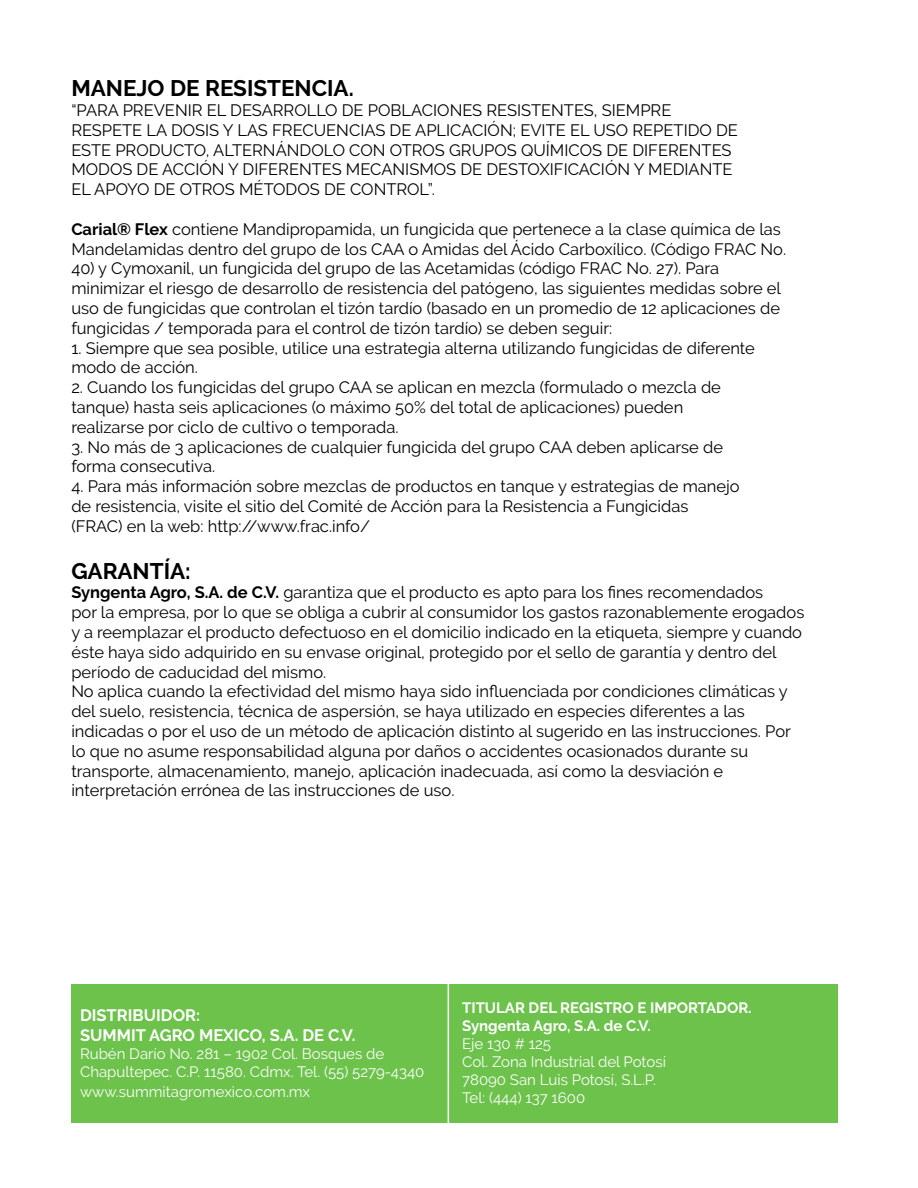
<style>
.page{position:relative;width:918px;height:1188px;background:#fff}
.page>*{position:absolute;margin:0;border:0;box-sizing:border-box;transform-origin:0 0}
.t1{font:700 22.5px "Raleway";color:#000}
.t2{font:16.5px/19.8px "Raleway";color:#000}
.t3{font:700 16.5px/19.8px "Raleway";color:#fff}
.t4{font:15px/18px "Raleway";color:#fff}
.t5{font:700 15px/18px "Raleway";color:#fff}
.s1{font-weight:700}
</style>
<div class="page">
<div style="left:71px;top:985px;width:767px;height:138px;background:#6cc24a"></div>
<hr style="left:448px;top:982px;width:1px;height:145px;background:#fff">
<h1 class="t1" style="left:71px;top:75px;width:284px">MANEJO DE RESISTENCIA.</h1>
<p class="t2" style="left:71px;top:100px;width:668px">“PARA PREVENIR EL DESARROLLO DE POBLACIONES RESISTENTES, SIEMPRE RESPETE LA DOSIS Y LAS FRECUENCIAS DE APLICACIÓN; EVITE EL USO REPETIDO DE ESTE PRODUCTO, ALTERNÁNDOLO CON OTROS GRUPOS QUÍMICOS DE DIFERENTES MODOS DE ACCIÓN Y DIFERENTES MECANISMOS DE DESTOXIFICACIÓN Y MEDIANTE EL APOYO DE OTROS MÉTODOS DE CONTROL”.</p>
<p class="t2" style="left:71px;top:219px;width:716px"><span class="s1">Carial® Flex</span> contiene Mandipropamida, un fungicida que pertenece a la clase química de las<br>Mandelamidas dentro del grupo de los CAA o Amidas del Ácido Carboxílico. (Código FRAC No.</p>
<p class="t2" style="left:71px;top:259px;width:711px">40) y Cymoxanil, un fungicida del grupo de las Acetamidas (código FRAC No. 27). Para minimizar el riesgo de desarrollo de resistencia del patógeno, las siguientes medidas sobre el uso de fungicidas que controlan el tizón tardío (basado en un promedio de 12 aplicaciones de fungicidas / temporada para el control de tizón tardío) se deben seguir:</p>
<p class="t2" style="left:71px;top:338px;width:685px">1. Siempre que sea posible, utilice una estrategia alterna utilizando fungicidas de diferente modo de acción.</p>
<p class="t2" style="left:71px;top:377px;width:651px">2. Cuando los fungicidas del grupo CAA se aplican en mezcla (formulado o mezcla de tanque) hasta seis aplicaciones (o máximo 50% del total de aplicaciones) pueden realizarse por ciclo de cultivo o temporada.</p>
<p class="t2" style="left:71px;top:437px;width:653px">3. No más de 3 aplicaciones de cualquier fungicida del grupo CAA deben aplicarse de forma consecutiva.</p>
<p class="t2" style="left:71px;top:476px;width:670px">4. Para más información sobre mezclas de productos en tanque y estrategias de manejo de resistencia, visite el sitio del Comité de Acción para la Resistencia a Fungicidas (FRAC) en la web: http://www.frac.info/</p>
<h1 class="t1" style="left:71px;top:558px;width:121px">GARANTÍA:</h1>
<p class="t2" style="left:71px;top:583px;width:735px"><span class="s1">Syngenta Agro, S.A. de C.V.</span> garantiza que el producto es apto para los fines recomendados<br>por la empresa, por lo que se obliga a cubrir al consumidor los gastos razonablemente erogados y a reemplazar el producto defectuoso en el domicilio indicado en la etiqueta, siempre y cuando éste haya sido adquirido en su envase original, protegido por el sello de garantía y dentro del período de caducidad del mismo.<br>No aplica cuando la efectividad del mismo haya sido influenciada por condiciones climáticas y del suelo, resistencia, técnica de aspersión, se haya utilizado en especies diferentes a las indicadas o por el uso de un método de aplicación distinto al sugerido en las instrucciones. Por lo que no asume responsabilidad alguna por daños o accidentes ocasionados durante su transporte, almacenamiento, manejo, aplicación inadecuada, así como la desviación e interpretación errónea de las instrucciones de uso.</p>
<p class="t3" style="left:80px;top:1005px;width:277px">DISTRIBUIDOR:<br>SUMMIT AGRO MEXICO, S.A. DE C.V.</p>
<p class="t4" style="left:80px;top:1045px;width:346px">Rubén Darío No. 281 – 1902 Col. Bosques de<br>Chapultepec. C.P. 11580. Cdmx. Tel. (55) 5279-4340</p>
<p class="t4" style="left:80px;top:1082px;width:232px">www.summitagromexico.com.mx</p>
<p class="t5" style="left:462px;top:998px;width:291px">TITULAR DEL REGISTRO E IMPORTADOR.<br>Syngenta Agro, S.A. de C.V.</p>
<p class="t4" style="left:462px;top:1034px;width:205px">Eje 130 # 125<br>Col. Zona Industrial del Potosí<br>78090 San Luis Potosí, S.L.P.<br>Tel: (444) 137 1600</p>
</div>
